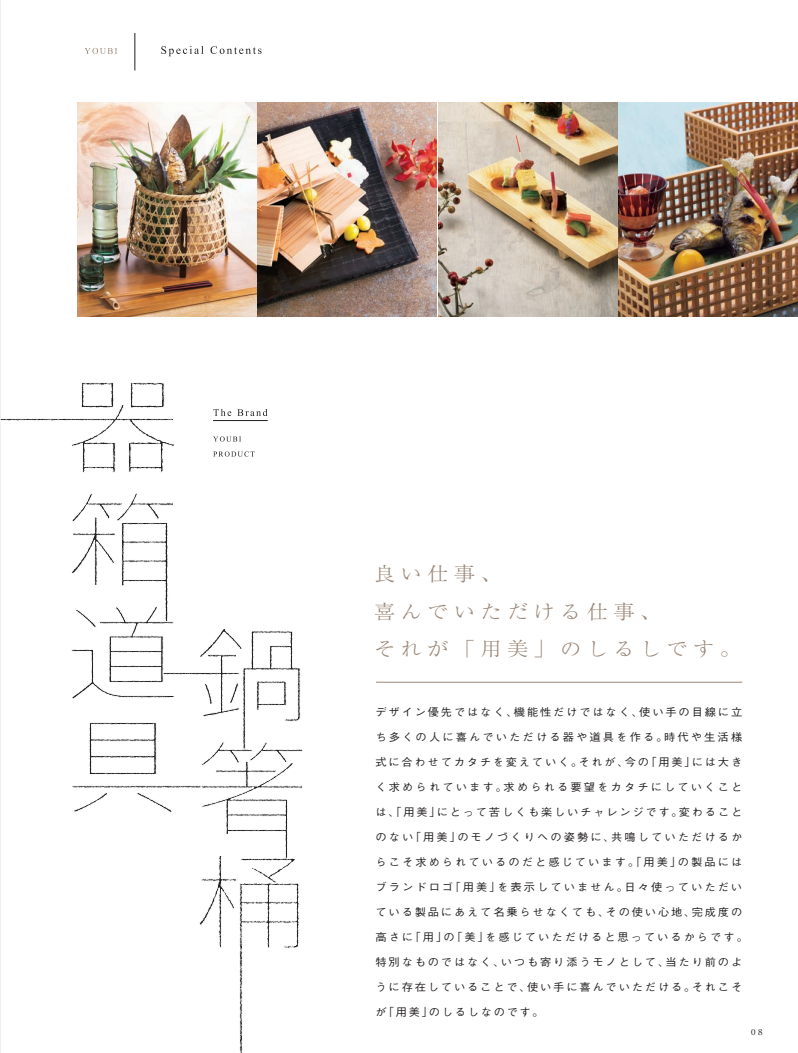
<style>
.page{position:relative;width:798px;height:1053px;background:#fff}
.page>*{position:absolute;margin:0;border:0;box-sizing:border-box;transform-origin:0 0}
.t1{font:19.38px/37.5px "Ryumin Pro Light 90 pv RKSJ H";letter-spacing:.25em;color:#998676;scale:1.1 1}
.t2{font:10.62px "Gothic BBB Pro Medium 90 pv RKSJ H";letter-spacing:.165em;color:#231f20;scale:1.05 1}
.t3{font:10.62px "Gothic BBB Pro Medium 90 pv RKSJ H";letter-spacing:.19em;color:#231f20;scale:1.05 1}
.t4{font:8px "Ryumin Pro Regular 90 pv RKSJ H";color:#231f20;scale:1.1 1}
</style>
<div class="page">
<img style="left:0;top:1px;width:797px;height:1051px">
<h1 class="t1" style="left:374px;top:553px;width:335px">良い仕事、<br>喜んでいただける仕事、<br>それが「用美」のしるしです。</h1>
<p class="t2" style="left:375px;top:703px;width:350px">デザイン優先ではなく、機能性だけではなく、使い手の目線に立</p>
<p class="t3" style="left:375px;top:728px;width:350px">ち多くの人に喜んでいただける器や道具を作る。時代や生活様</p>
<p class="t2" style="left:375px;top:753px;width:350px">式に合わせてカタチを変えていく。それが、今の「用美」には大き</p>
<p class="t3" style="left:375px;top:778px;width:351px">く求められています。求められる要望をカタチにしていくこと</p>
<p class="t2" style="left:375px;top:803px;width:351px">は、「用美」にとって苦しくも楽しいチャレンジです。変わること</p>
<p class="t2" style="left:375px;top:828px;width:350px">のない「用美」のモノづくりへの姿勢に、共鳴していただけるか</p>
<p class="t2" style="left:375px;top:853px;width:350px">らこそ求められているのだと感じています。「用美」の製品には</p>
<p class="t2" style="left:375px;top:878px;width:350px">ブランドロゴ「用美」を表示していません。日々使っていただい</p>
<p class="t2" style="left:375px;top:903px;width:350px">ている製品にあえて名乗らせなくても、その使い心地、完成度の</p>
<p class="t2" style="left:375px;top:928px;width:356px">高さに「用」の「美」を感じていただけると思っているからです。</p>
<p class="t2" style="left:375px;top:953px;width:350px">特別なものではなく、いつも寄り添うモノとして、当たり前のよ</p>
<p class="t2" style="left:375px;top:978px;width:350px">うに存在していることで、使い手に喜んでいただける。それこそ</p>
<p class="t2" style="left:375px;top:1003px;width:162px">が「用美」のしるしなのです。</p>
<p class="t4" style="left:751px;top:1025px;width:12px">0 8</p>
</div>
